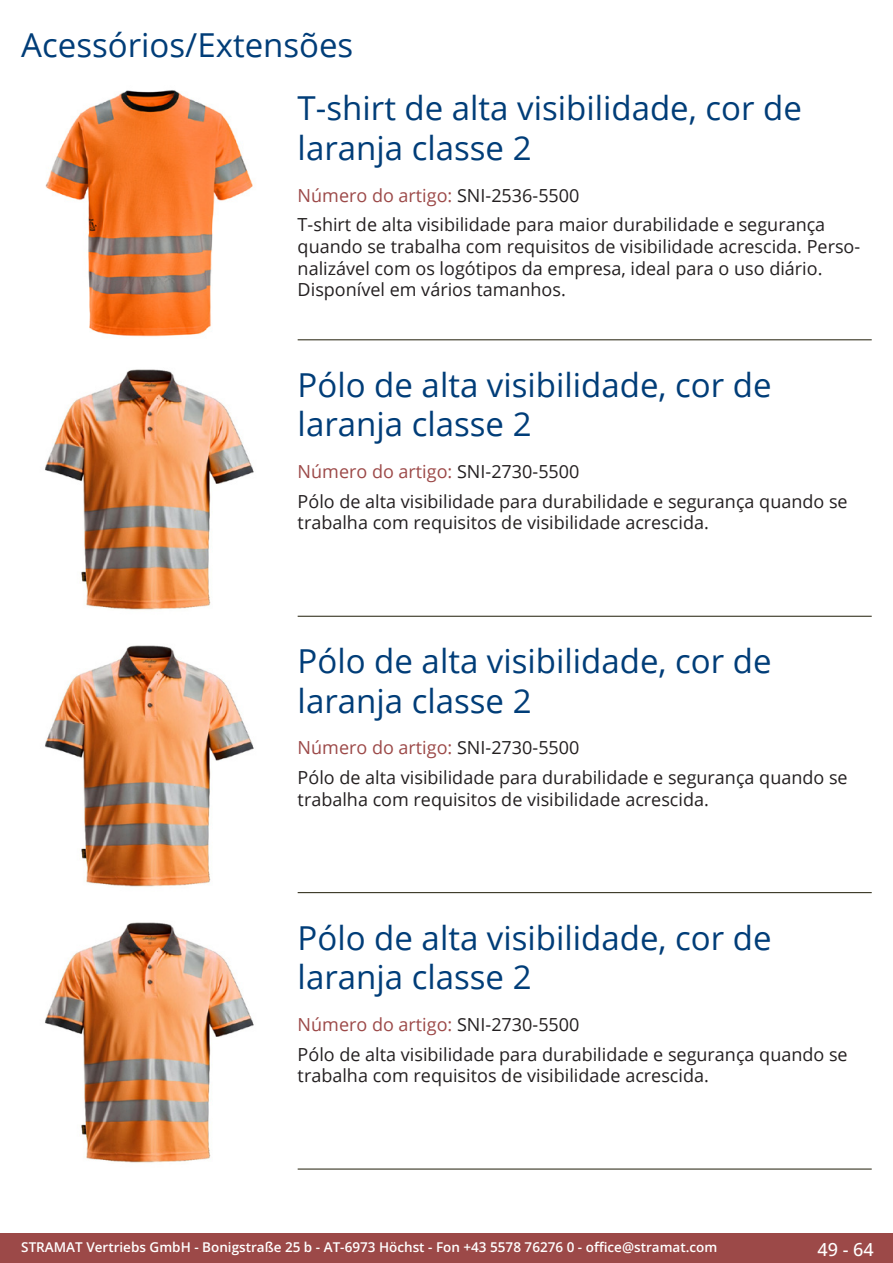
<style>
.page{position:relative;width:893px;height:1263px;background:#fff}
.page>*{position:absolute;margin:0;border:0;box-sizing:border-box;transform-origin:0 0}
.Produkttitel{font:33px/39.6px "Open Sans";color:#003d78}
.RastTitel{font:33px "Open Sans";color:#003d78}
.Beschreibung_Text{font:18px/21.6px "Open Sans";color:#231f20}
.TechDaten_Überschrif{font:18px "Open Sans";color:#9c4948}
.t1{font:500 18px "Open Sans";color:#fff}
.t2{font:600 13.5px "Open Sans";color:#fff}
.s1{color:#231f20}
</style>
<div class="page">
<div style="left:0;top:1233px;width:893px;height:30px;background:#9c4948"></div>
<hr style="left:298px;top:340px;width:574px;height:1px;background:#201d08">
<hr style="left:298px;top:616px;width:574px;height:1px;background:#201d08">
<hr style="left:298px;top:892px;width:574px;height:1px;background:#201d08">
<hr style="left:298px;top:1169px;width:574px;height:1px;background:#201d08">
<img style="left:45px;top:90px;width:208px;height:247px">
<img style="left:45px;top:369px;width:209px;height:241px">
<img style="left:45px;top:645px;width:209px;height:242px">
<img style="left:45px;top:922px;width:209px;height:241px">
<p class="RastTitel" style="left:21px;top:22px;width:334px">Acessórios/Extensões</p>
<p class="Produkttitel" style="left:298px;top:88px;width:506px">T-shirt de alta visibilidade, cor de laranja classe 2</p>
<p class="TechDaten_Überschrif" style="left:298px;top:183px;width:283px">Número do artigo: <span class="s1">SNI-2536-5500</span></p>
<p class="Beschreibung_Text" style="left:298px;top:214px;width:564px">T-shirt de alta visibilidade para maior durabilidade e segurança quando se trabalha com requisitos de visibilidade acrescida. Perso&shy;nalizável com os logótipos da empresa, ideal para o uso diário.<br>Disponível em vários tamanhos.</p>
<p class="Produkttitel" style="left:298px;top:364px;width:475px">Pólo de alta visibilidade, cor de laranja classe 2</p>
<p class="TechDaten_Überschrif" style="left:298px;top:459px;width:283px">Número do artigo: <span class="s1">SNI-2730-5500</span></p>
<p class="Beschreibung_Text" style="left:298px;top:490px;width:552px">Pólo de alta visibilidade para durabilidade e segurança quando se trabalha com requisitos de visibilidade acrescida.</p>
<p class="Produkttitel" style="left:298px;top:640px;width:475px">Pólo de alta visibilidade, cor de laranja classe 2</p>
<p class="TechDaten_Überschrif" style="left:298px;top:735px;width:283px">Número do artigo: <span class="s1">SNI-2730-5500</span></p>
<p class="Beschreibung_Text" style="left:298px;top:766px;width:552px">Pólo de alta visibilidade para durabilidade e segurança quando se trabalha com requisitos de visibilidade acrescida.</p>
<p class="Produkttitel" style="left:298px;top:917px;width:475px">Pólo de alta visibilidade, cor de laranja classe 2</p>
<p class="TechDaten_Überschrif" style="left:298px;top:1012px;width:283px">Número do artigo: <span class="s1">SNI-2730-5500</span></p>
<p class="Beschreibung_Text" style="left:298px;top:1043px;width:552px">Pólo de alta visibilidade para durabilidade e segurança quando se trabalha com requisitos de visibilidade acrescida.</p>
<p class="t2" style="left:21px;top:1238px;width:698px">STRAMAT Vertriebs GmbH - Bonigstraße 25 b - AT-6973 Höchst - Fon +43 5578 76276 0 - office@stramat.com</p>
<p class="t1" style="left:817px;top:1237px;width:58px">49 - 64</p>
</div>
